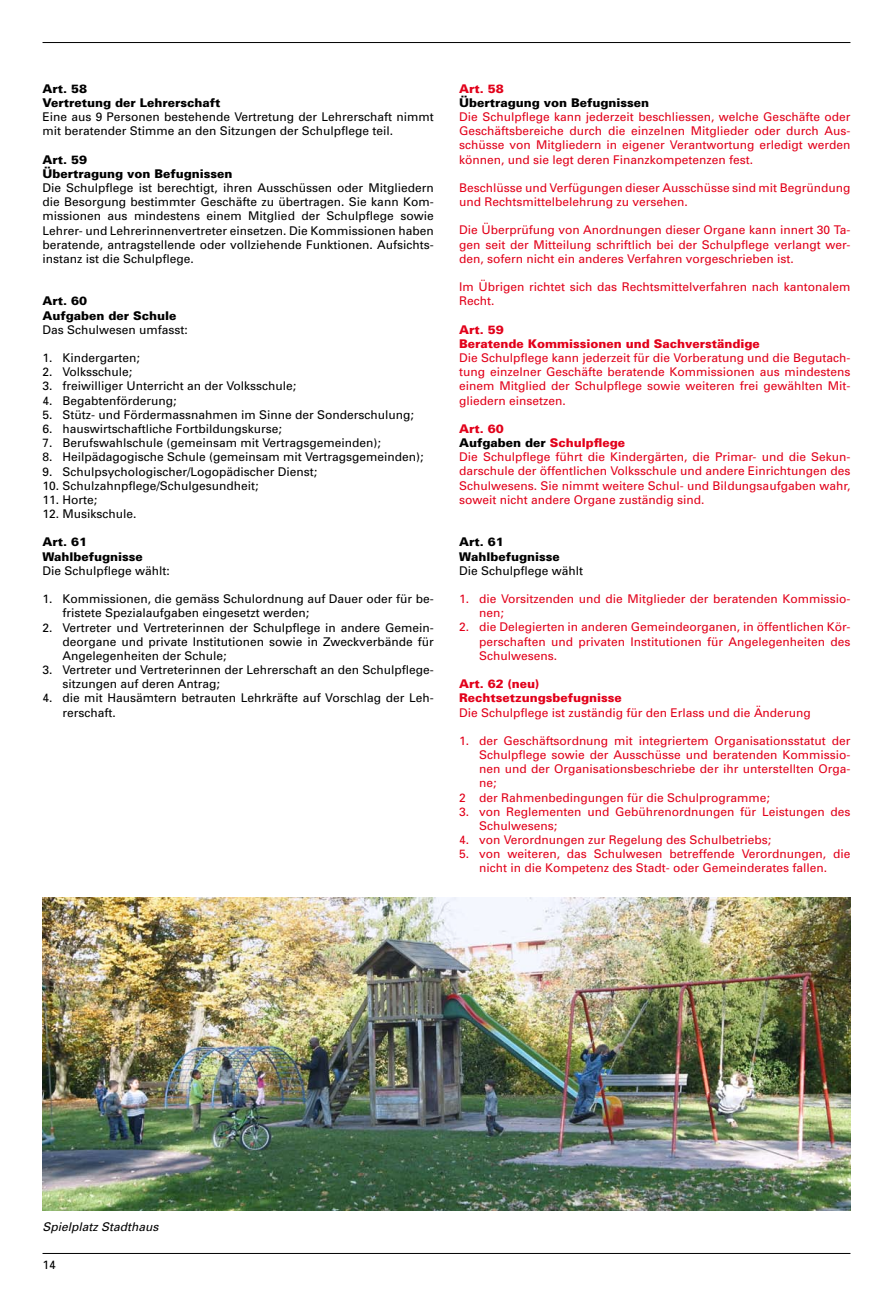
<style>
.page{position:relative;width:893px;height:1296px;background:#fff}
.page>*{position:absolute;margin:0;border:0;box-sizing:border-box;transform-origin:0 0}
.t1{font:12px/14.2px "Univers";color:#e2001a}
.t2{font:12px/14.2px "Univers";color:#000}
.t3{font:900 12px/14.2px "Univers";color:#000}
.t4{font:900 12px/14.2px "Univers";color:#e2001a}
.t5{font:italic 12px "Univers";color:#000}
.s1{font-weight:900}
.s2{font-weight:900;color:#000}
</style>
<div class="page">
<hr style="left:43px;top:42px;width:807px;height:1px;background:#000">
<hr style="left:43px;top:1252px;width:807px;height:1px;background:#000">
<img style="left:43px;top:897px;width:807px;height:313px">
<p class="t3" style="left:43px;top:81px;width:179px">Art. 58<br>Vertretung der Lehrerschaft</p>
<p class="t2" style="left:43px;top:109px;width:393px">Eine aus 9 Personen bestehende Vertretung der Lehrerschaft nimmt mit beratender Stimme an den Sitzungen der Schulpflege teil.</p>
<p class="t3" style="left:43px;top:152px;width:192px">Art. 59<br>Übertragung von Befugnissen</p>
<p class="t2" style="left:43px;top:180px;width:393px;text-align:justify">Die Schulpflege ist berechtigt, ihren Ausschüssen oder Mitgliedern die Besorgung bestimmter Geschäfte zu übertragen. Sie kann Kom&shy;missionen aus mindestens einem Mitglied der Schulpflege sowie Lehrer- und Lehrerinnenvertreter einsetzen. Die Kommissionen haben beratende, antragstellende oder vollziehende Funktionen. Aufsichts&shy;instanz ist die Schulpflege.</p>
<p class="t3" style="left:43px;top:294px;width:135px">Art. 60<br>Aufgaben der Schule</p>
<p class="t2" style="left:43px;top:322px;width:147px">Das Schulwesen umfasst:</p>
<p class="t2" style="left:43px;top:350px;width:99px">1. Kindergarten;</p>
<p class="t2" style="left:43px;top:365px;width:91px">2. Volksschule;</p>
<p class="t2" style="left:43px;top:379px;width:255px">3. freiwilliger Unterricht an der Volksschule;</p>
<p class="t2" style="left:43px;top:393px;width:135px">4. Begabtenförderung;</p>
<p class="t2" style="left:43px;top:407px;width:373px">5. Stütz- und Fördermassnahmen im Sinne der Sonderschulung;</p>
<p class="t2" style="left:43px;top:421px;width:241px">6. hauswirtschaftliche Fortbildungskurse;</p>
<p class="t2" style="left:43px;top:435px;width:340px">7. Berufswahlschule (gemeinsam mit Vertragsgemeinden);</p>
<p class="t2" style="left:43px;top:450px;width:383px">8. Heilpädagogische Schule (gemeinsam mit Vertragsgemeinden);</p>
<p class="t2" style="left:43px;top:464px;width:276px">9. Schulpsychologischer/Logopädischer Dienst;</p>
<p class="t2" style="left:43px;top:478px;width:217px">10. Schulzahnpflege/Schulgesundheit;</p>
<p class="t2" style="left:43px;top:492px;width:56px">11. Horte;</p>
<p class="t2" style="left:43px;top:506px;width:95px">12. Musikschule.</p>
<p class="t3" style="left:43px;top:535px;width:102px">Art. 61<br>Wahlbefugnisse</p>
<p class="t2" style="left:43px;top:563px;width:129px">Die Schulpflege wählt:</p>
<p class="t2" style="left:62px;top:591px;width:373px;text-indent:-20px">1. Kommissionen, die gemäss Schulordnung auf Dauer oder für be&shy;fristete Spezialaufgaben eingesetzt werden;</p>
<p class="t2" style="left:62px;top:620px;width:373px;text-align:justify;text-indent:-20px">2. Vertreter und Vertreterinnen der Schulpflege in andere Gemein&shy;deorgane und private Institutionen sowie in Zweckverbände für Angelegenheiten der Schule;</p>
<p class="t2" style="left:62px;top:662px;width:373px;text-indent:-20px">3. Vertreter und Vertreterinnen der Lehrerschaft an den Schulpflege&shy;sitzungen auf deren Antrag;</p>
<p class="t2" style="left:62px;top:691px;width:373px;text-indent:-20px">4. die mit Hausämtern betrauten Lehrkräfte auf Vorschlag der Leh&shy;rerschaft.</p>
<p class="t4" style="left:459px;top:81px;width:46px">Art. 58</p>
<p class="t3" style="left:459px;top:95px;width:192px">Übertragung von Befugnissen</p>
<p class="t1" style="left:459px;top:109px;width:393px;text-align:justify">Die Schulpflege kann jederzeit beschliessen, welche Geschäfte oder Geschäftsbereiche durch die einzelnen Mitglieder oder durch Aus&shy;schüsse von Mitgliedern in eigener Verantwortung erledigt werden können, und sie legt deren Finanzkompetenzen fest.</p>
<p class="t1" style="left:459px;top:180px;width:393px">Beschlüsse und Verfügungen dieser Ausschüsse sind mit Begründung und Rechtsmittelbelehrung zu versehen.</p>
<p class="t1" style="left:459px;top:223px;width:393px;text-align:justify">Die Überprüfung von Anordnungen dieser Organe kann innert 30 Ta&shy;gen seit der Mitteilung schriftlich bei der Schulpflege verlangt wer&shy;den, sofern nicht ein anderes Verfahren vorgeschrieben ist.</p>
<p class="t1" style="left:459px;top:279px;width:393px">Im Übrigen richtet sich das Rechtsmittelverfahren nach kantonalem<br>Recht.</p>
<p class="t4" style="left:459px;top:322px;width:302px">Art. 59<br>Beratende Kommissionen und Sachverständige</p>
<p class="t1" style="left:459px;top:350px;width:393px;text-align:justify">Die Schulpflege kann jederzeit für die Vorberatung und die Begutach&shy;tung einzelner Geschäfte beratende Kommissionen aus mindestens einem Mitglied der Schulpflege sowie weiteren frei gewählten Mit&shy;gliedern einsetzen.</p>
<p class="t1" style="left:459px;top:421px;width:393px"><span class="s1">Art. 60<br></span><span class="s2">Aufgaben der</span> <span class="s1">Schulpflege<br></span>Die Schulpflege führt die Kindergärten, die Primar- und die Sekun&shy;darschule der öffentlichen Volksschule und andere Einrichtungen des Schulwesens. Sie nimmt weitere Schul- und Bildungsaufgaben wahr, soweit nicht andere Organe zuständig sind.</p>
<p class="t3" style="left:459px;top:535px;width:102px">Art. 61<br>Wahlbefugnisse</p>
<p class="t2" style="left:459px;top:563px;width:126px">Die Schulpflege wählt</p>
<p class="t1" style="left:479px;top:591px;width:373px;text-indent:-20px">1. die Vorsitzenden und die Mitglieder der beratenden Kommissio&shy;nen;</p>
<p class="t1" style="left:479px;top:620px;width:373px;text-align:justify;text-indent:-20px">2. die Delegierten in anderen Gemeindeorganen, in öffentlichen Kör&shy;perschaften und privaten Institutionen für Angelegenheiten des Schulwesens.</p>
<p class="t4" style="left:459px;top:676px;width:164px">Art. 62 (neu)<br>Rechtsetzungsbefugnisse</p>
<p class="t1" style="left:459px;top:705px;width:353px">Die Schulpflege ist zuständig für den Erlass und die Änderung</p>
<p class="t1" style="left:459px;top:733px;width:393px">1. der Geschäftsordnung mit integriertem Organisationsstatut der</p>
<p class="t1" style="left:479px;top:747px;width:373px">Schulpflege sowie der Ausschüsse und beratenden Kommissio-</p>
<p class="t1" style="left:479px;top:761px;width:373px">nen und der Organisationsbeschriebe der ihr unterstellten Orga-</p>
<p class="t1" style="left:479px;top:776px;width:19px">ne;</p>
<p class="t1" style="left:459px;top:790px;width:312px">2 der Rahmenbedingungen für die Schulprogramme;</p>
<p class="t1" style="left:479px;top:804px;width:373px;text-indent:-20px">3. von Reglementen und Gebührenordnungen für Leistungen des<br>Schulwesens;</p>
<p class="t1" style="left:459px;top:832px;width:313px">4. von Verordnungen zur Regelung des Schulbetriebs;</p>
<p class="t1" style="left:459px;top:846px;width:393px;text-align:center">5. von weiteren, das Schulwesen betreffende Verordnungen, die nicht in die Kompetenz des Stadt- oder Gemeinderates fallen.</p>
<p class="t5" style="left:43px;top:1219px;width:118px">Spielplatz Stadthaus</p>
<p class="t2" style="left:43px;top:1257px;width:15px">14</p>
</div>
